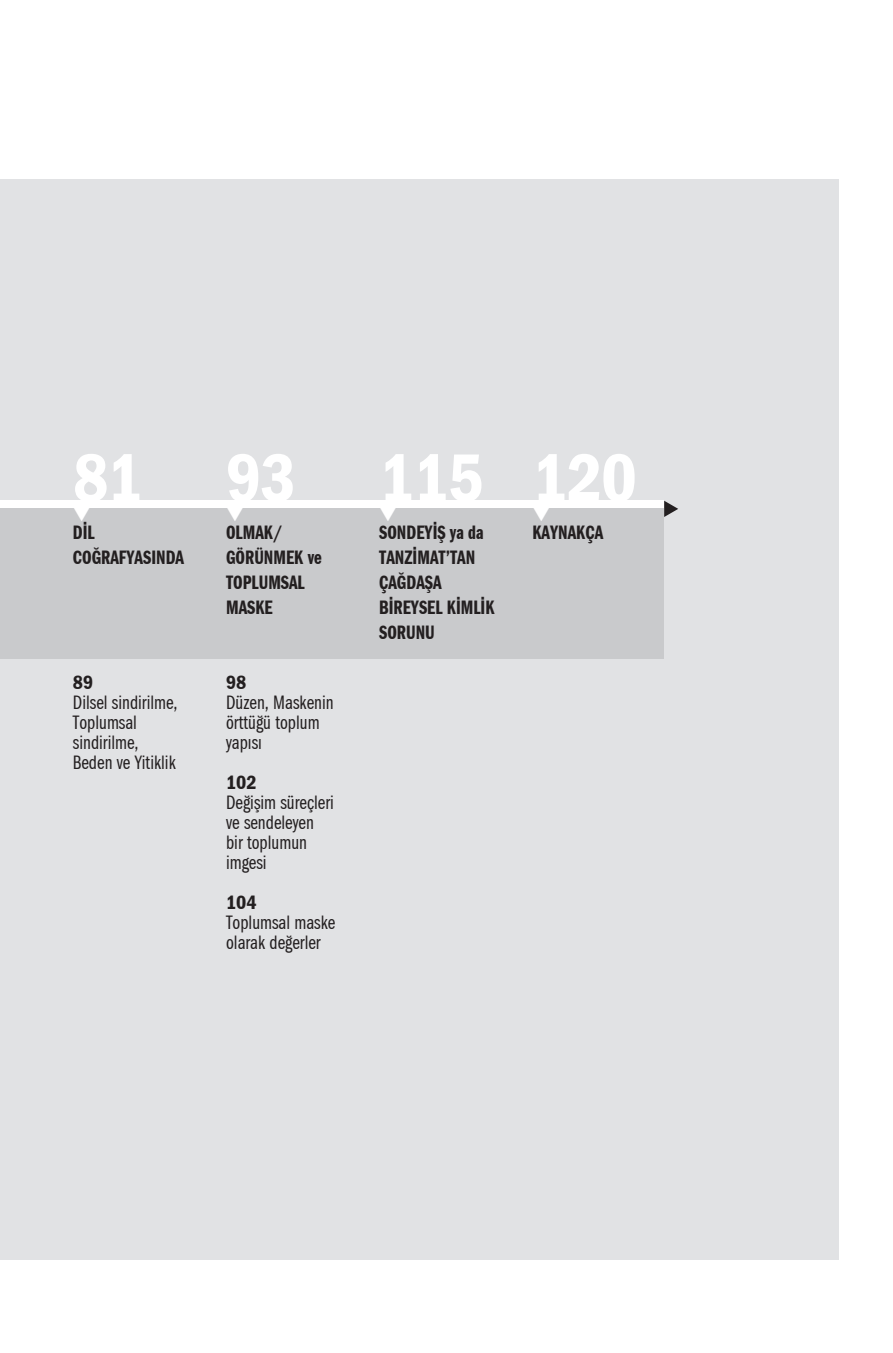
<style>
.page{position:relative;width:893px;height:1353px;background:#fff}
.page>*{position:absolute;margin:0;border:0;box-sizing:border-box;transform-origin:0 0}
.t1{font:70px "Franklin Gothic Demi Cond";letter-spacing:-.02em;color:#fff}
.t2{font:20px/20px "Franklin Gothic Book Comp";color:#231f20}
.t3{font:20px/25px "Franklin Gothic Demi Comp";color:#231f20}
.t4{font:20px "Franklin Gothic Demi Cond";color:#231f20}
</style>
<div class="page">
<div style="left:0;top:179px;width:838px;height:1080px;background:#e1e2e4"></div>
<div style="left:0;top:508px;width:664px;height:151px;background:#c9cacc"></div>
<div style="left:0;top:500px;width:664px;height:8px;background:#fff"></div>
<svg style="left:664px;top:501px;width:14px;height:16px"></svg>
<h1 class="t1" style="left:73px;top:438px;width:565px">81 93 115 120</h1>
<p class="t3" style="left:73px;top:520px;width:113px">DİL<br>COĞRAFYASINDA</p>
<p class="t3" style="left:226px;top:520px;width:97px">OLMAK/<br>GÖRÜNMEK ve<br>TOPLUMSAL<br>MASKE</p>
<p class="t3" style="left:379px;top:520px;width:117px">SONDEYİŞ ya da<br>TANZİMAT’TAN<br>ÇAĞDAŞA<br>BİREYSEL KİMLİK<br>SORUNU</p>
<p class="t3" style="left:532px;top:520px;width:72px">KAYNAKÇA</p>
<p class="t4" style="left:73px;top:671px;width:22px">89</p>
<p class="t2" style="left:73px;top:693px;width:106px">Dilsel sindirilme,<br>Toplumsal sindirilme,<br>Beden ve Yitiklik</p>
<p class="t4" style="left:226px;top:671px;width:22px">98</p>
<p class="t2" style="left:226px;top:693px;width:109px">Düzen, Maskenin örttüğü toplum yapısı</p>
<p class="t4" style="left:226px;top:771px;width:32px">102</p>
<p class="t2" style="left:226px;top:793px;width:109px">Değişim süreçleri ve sendeleyen bir toplumun imgesi</p>
<p class="t4" style="left:226px;top:891px;width:32px">104</p>
<p class="t2" style="left:226px;top:913px;width:111px">Toplumsal maske olarak değerler</p>
</div>
